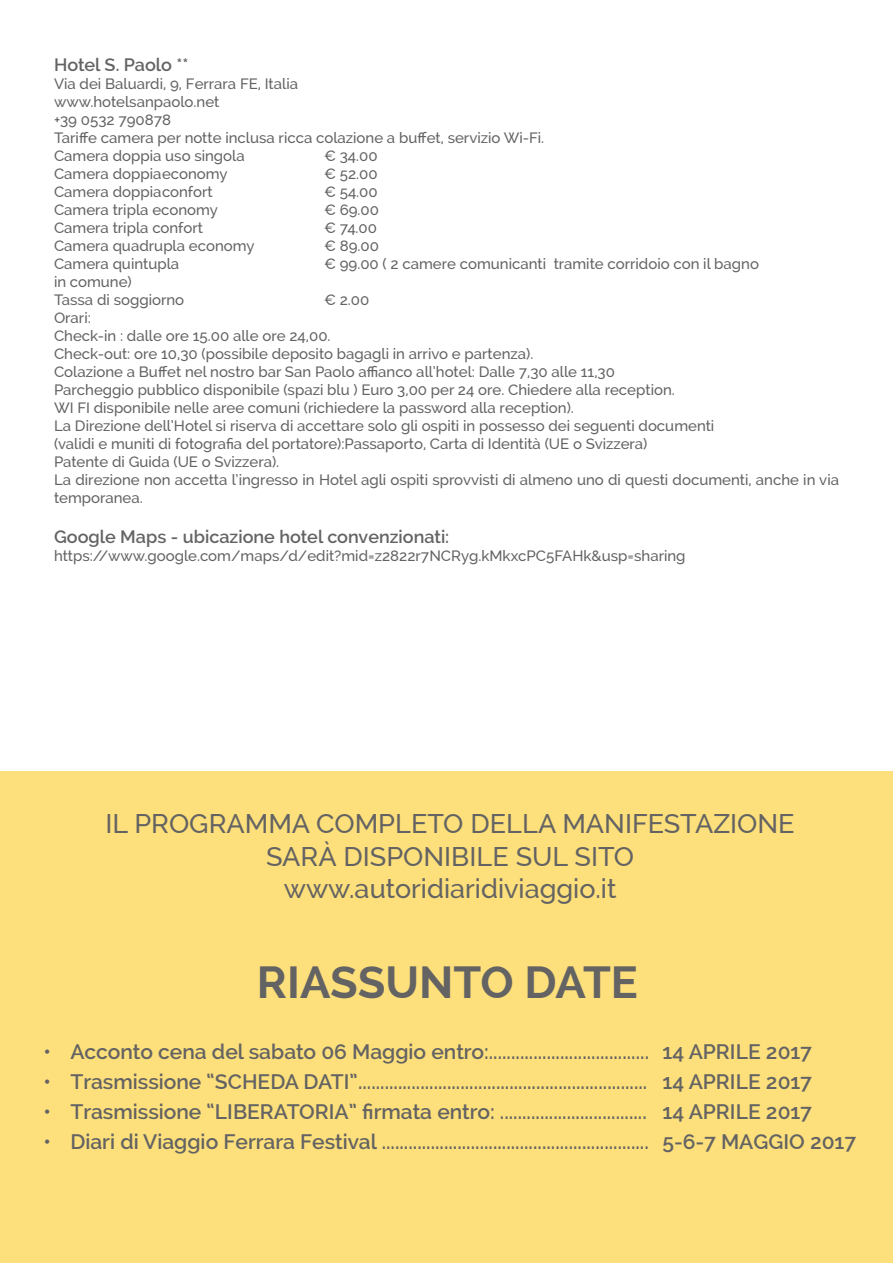
<style>
.page{position:relative;width:893px;height:1263px;background:#fff}
.page>*{position:absolute;margin:0;border:0;box-sizing:border-box;transform-origin:0 0}
.t1{font:700 45px "Raleway";color:#646363}
.t2{font:500 27px/32.4px "Raleway";color:#646363;text-align:center}
.t3{font:600 21px/30px "Raleway";color:#646363}
.t4{font:600 18px "Raleway";color:#646363}
.t5{font:500 15px/18px "Raleway";color:#646363}
</style>
<div class="page">
<div style="left:0;top:772px;width:893px;height:491px;background:#fde07b"></div>
<p class="t4" style="left:54px;top:54px;width:136px">Hotel S. Paolo **</p>
<p class="t5" style="left:54px;top:75px;width:492px">Via dei Baluardi, 9, Ferrara FE, Italia<br>www.hotelsanpaolo.net<br>+39 0532 790878<br>Tariffe camera per notte inclusa ricca colazione a buffet, servizio Wi-Fi.<br>Camera doppia uso singola</p>
<p class="t5" style="left:324px;top:147px;width:55px">€ 34.00</p>
<p class="t5" style="left:54px;top:165px;width:175px">Camera doppiaeconomy</p>
<p class="t5" style="left:324px;top:165px;width:55px">€ 52.00</p>
<p class="t5" style="left:54px;top:183px;width:160px">Camera doppiaconfort</p>
<p class="t5" style="left:324px;top:183px;width:55px">€ 54.00</p>
<p class="t5" style="left:54px;top:201px;width:166px">Camera tripla economy</p>
<p class="t5" style="left:324px;top:201px;width:57px">€ 69.00</p>
<p class="t5" style="left:54px;top:219px;width:151px">Camera tripla confort</p>
<p class="t5" style="left:324px;top:219px;width:55px">€ 74.00</p>
<p class="t5" style="left:54px;top:237px;width:202px">Camera quadrupla economy</p>
<p class="t5" style="left:324px;top:237px;width:56px">€ 89.00</p>
<p class="t5" style="left:54px;top:255px;width:127px">Camera quintupla</p>
<p class="t5" style="left:324px;top:255px;width:436px">€ 99.00 ( 2 camere comunicanti tramite corridoio con il bagno</p>
<p class="t5" style="left:54px;top:273px;width:132px">in comune)<br>Tassa di soggiorno</p>
<p class="t5" style="left:324px;top:291px;width:47px">€ 2.00</p>
<p class="t5" style="left:54px;top:309px;width:787px">Orari:<br>Check-in : dalle ore 15.00 alle ore 24,00.<br>Check-out: ore 10,30 (possibile deposito bagagli in arrivo e partenza).<br>Colazione a Buffet nel nostro bar San Paolo affianco all’hotel: Dalle 7,30 alle 11,30<br>Parcheggio pubblico disponibile (spazi blu ) Euro 3,00 per 24 ore. Chiedere alla reception.<br>WI FI disponibile nelle aree comuni (richiedere la password alla reception).<br>La Direzione dell’Hotel si riserva di accettare solo gli ospiti in possesso dei seguenti documenti<br>(validi e muniti di fotografia del portatore):Passaporto, Carta di Identità (UE o Svizzera)<br>Patente di Guida (UE o Svizzera).<br>La direzione non accetta l’ingresso in Hotel agli ospiti sprovvisti di almeno uno di questi documenti, anche in via temporanea.</p>
<p class="t4" style="left:54px;top:526px;width:397px">Google Maps - ubicazione hotel convenzionati:</p>
<p class="t5" style="left:54px;top:546px;width:633px">https://www.google.com/maps/d/edit?mid=z2822r7NCRyg.kMkxcPC5FAHk&amp;usp=sharing</p>
<h2 class="t2" style="left:105px;top:808px;width:691px">IL PROGRAMMA COMPLETO DELLA MANIFESTAZIONE<br>SARÀ DISPONIBILE SUL SITO www.autoridiaridiviaggio.it</h2>
<h1 class="t1" style="left:257px;top:956px;width:383px">RIASSUNTO DATE</h1>
<h3 class="t3" style="left:43px;top:1037px;width:607px">• Acconto cena del sabato 06 Maggio entro:....................................</h3>
<h3 class="t3" style="left:43px;top:1067px;width:605px">• Trasmissione “SCHEDA DATI”.................................................................</h3>
<h3 class="t3" style="left:43px;top:1097px;width:605px">• Trasmissione “LIBERATORIA” firmata entro: .................................</h3>
<h3 class="t3" style="left:43px;top:1127px;width:607px">• Diari di Viaggio Ferrara Festival ............................................................</h3>
<h3 class="t3" style="left:663px;top:1037px;width:195px">14 APRILE 2017<br>14 APRILE 2017<br>14 APRILE 2017<br>5-6-7 MAGGIO 2017</h3>
</div>
